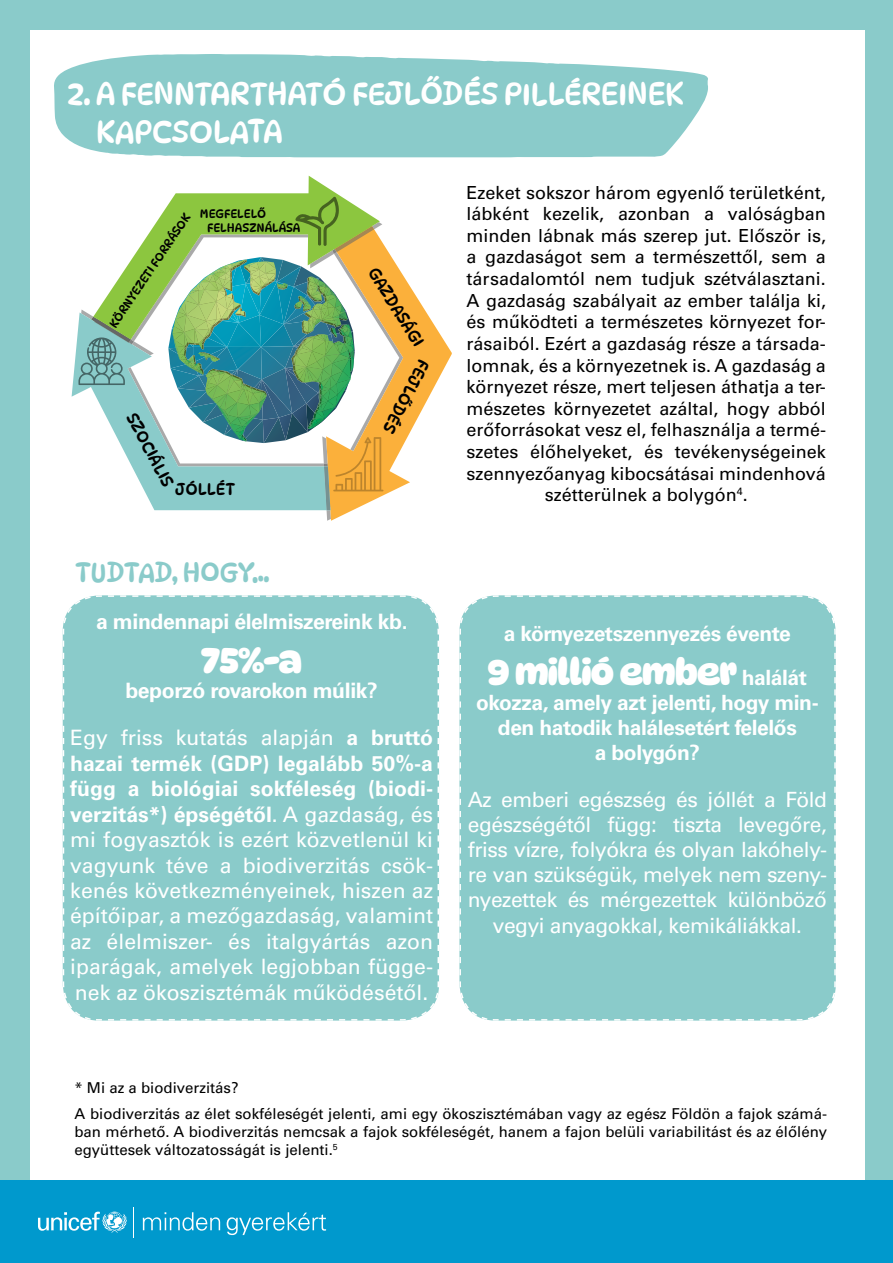
<style>
.page{position:relative;width:893px;height:1263px;background:#fff}
.page>*{position:absolute;margin:0;border:0;box-sizing:border-box;transform-origin:0 0}
.t1{font:700 36.3px "Dyna Puff";color:#fff}
.t2{font:700 36px "Dyna Puff";letter-spacing:-.02em;color:#fff}
.t3{font:31.5px/37.8px "Dyna Puff";letter-spacing:-.02em;color:#fff}
.t4{font:27px "Dyna Puff";letter-spacing:-.02em;color:#8acbca}
.t5{font:21.15px/25.5px "Univers LT Pro 55 Roman";color:#fff;text-align:justify}
.t6{font:700 21.15px/25.5px "Univers LT Pro 65";letter-spacing:-.02em;color:#fff;text-align:justify}
.t7{font:21px/25.2px "Univers LT Pro 55 Roman";letter-spacing:-.02em;color:#fff;text-align:center}
.t8{font:700 21px/25.2px "Univers LT Pro 65";letter-spacing:-.02em;color:#fff;text-align:center}
.t9{font:18px/21.6px "Univers LT Pro 55 Roman";color:#000;text-align:center}
.t10{font:16.5px "Dyna Puff";color:#000}
.t11{font:15px/26.5px "Univers LT Pro 55 Roman";color:#000}
.t12{font:12px/14.4px "Dyna Puff";color:#000}
.s1{font-family:"Univers LT Pro 65";font-weight:700}
.s2{font-family:"Univers LT Pro 55 Roman";font-weight:400}
.s3{font-family:"Univers LT Pro 65";font-size:21px}
</style>
<div class="page">
<div style="left:0;top:0;width:893px;height:1180px;background:#8acbca"></div>
<div style="left:31px;top:31px;width:834px;height:1160px;background:#fff"></div>
<div style="left:0;top:1180px;width:893px;height:83px;background:#0099cd"></div>
<svg style="left:38px;top:1211px;width:89px;height:22px"></svg>
<hr style="left:133px;top:1207px;width:1px;height:31px;background:#fff">
<svg style="left:143px;top:1212px;width:77px;height:18px"></svg>
<svg style="left:227px;top:1212px;width:99px;height:23px"></svg>
<svg style="left:54px;top:54px;width:654px;height:103px;background:#95d0cf"></svg>
<svg style="left:72px;top:331px;width:6px;height:66px"></svg>
<svg style="left:173px;top:176px;width:169px;height:21px"></svg>
<svg style="left:78px;top:197px;width:374px;height:324px"></svg>
<div style="left:62px;top:595px;width:377px;height:426px;background:#8acbca"></div>
<div style="left:459px;top:595px;width:377px;height:426px;background:#8acbca"></div>
<h3 class="t3" style="left:96px;top:75px;width:590px;text-indent:-28px">2. A FENNTARTHATÓ FEJLŐDÉS PILLÉREINEK<br>KAPCSOLATA</h3>
<p class="t12" style="left:106px;top:322px;width:137px;rotate:-56deg">KÖRNYEZETI FORRÁSOK</p>
<p class="t12" style="left:207px;top:206px;width:95px;text-indent:-7px">MEGFELELŐ<br>FELHASZNÁLÁSA</p>
<p class="t10" style="left:140px;top:409px;width:82px;rotate:62deg">SZOCIÁLIS</p>
<p class="t10" style="left:175px;top:479px;width:62px">JÓLLÉT</p>
<p class="t10" style="left:381px;top:263px;width:91px;rotate:58deg">GAZDASÁGI</p>
<p class="t10" style="left:434px;top:366px;width:81px;rotate:118deg">FEJLŐDÉS</p>
<h3 class="t4" style="left:75px;top:555px;width:196px">TUDTAD, HOGY...</h3>
<p class="t6" style="left:96px;top:609px;width:313px">a mindennapi élelmiszereink kb.</p>
<h1 class="t1" style="left:201px;top:637px;width:102px">75%-a</h1>
<p class="t6" style="left:125px;top:678px;width:254px">beporzó rovarokon múlik?</p>
<p class="t5" style="left:70px;top:725px;width:364px">Egy friss kutatás alapján <span class="s1">a bruttó</span></p>
<p class="t6" style="left:70px;top:751px;width:364px">hazai termék (GDP) legalább 50%-a függ a biológiai sokféleség (biodi&shy;verzitás*) épségétől<span class="s2">. A gazdaság, és</span></p>
<p class="t5" style="left:70px;top:827px;width:364px">mi fogyasztók is ezért közvetlenül ki vagyunk téve a biodiverzitás csök&shy;kenés következményeinek, hiszen az építőipar, a mezőgazdaság, valamint az élelmiszer- és italgyártás azon iparágak, amelyek legjobban függe&shy;nek az ökoszisztémák működésétől.</p>
<p class="t9" style="left:467px;top:181px;width:361px">Ezeket sokszor három egyenlő területként, lábként kezelik, azonban a valóságban minden lábnak más szerep jut. Először is, a gazdaságot sem a természettől, sem a társadalomtól nem tudjuk szétválasztani.<br>A gazdaság szabályait az ember találja ki, és működteti a természetes környezet for&shy;rásaiból. Ezért a gazdaság része a társada&shy;lomnak, és a környezetnek is. A gazdaság a környezet része, mert teljesen áthatja a ter&shy;mészetes környezetet azáltal, hogy abból erőforrásokat vesz el, felhasználja a termé&shy;szetes élőhelyeket, és tevékenységeinek szennyezőanyag kibocsátásai mindenhová szétterülnek a bolygón<sup>4</sup>.</p>
<p class="t8" style="left:504px;top:621px;width:289px">a környezetszennyezés évente</p>
<h2 class="t2" style="left:488px;top:649px;width:321px">9 millió ember <span class="s3">halálát</span></h2>
<p class="t8" style="left:476px;top:690px;width:344px">okozza, amely azt jelenti, hogy min&shy;den hatodik halálesetért felelős<br>a bolygón?</p>
<p class="t7" style="left:468px;top:787px;width:361px">Az emberi egészség és jóllét a Föld egészségétől függ: tiszta levegőre, friss vízre, folyókra és olyan lakóhely&shy;re van szükségük, melyek nem szen - nyezettek és mérgezettek különböző vegyi anyagokkal, kemikáliákkal.</p>
<p class="t11" style="left:74px;top:1074px;width:754px">* Mi az a biodiverzitás?<br>A biodiverzitás az élet sokféleségét jelenti, ami egy ökoszisztémában vagy az egész Földön a fajok számá-</p>
<p class="t11" style="left:74px;top:1123px;width:754px;line-height:18px">ban mérhető. A biodiverzitás nemcsak a fajok sokféleségét, hanem a fajon belüli variabilitást és az élőlény együttesek változatosságát is jelenti.<sup>5</sup></p>
</div>
